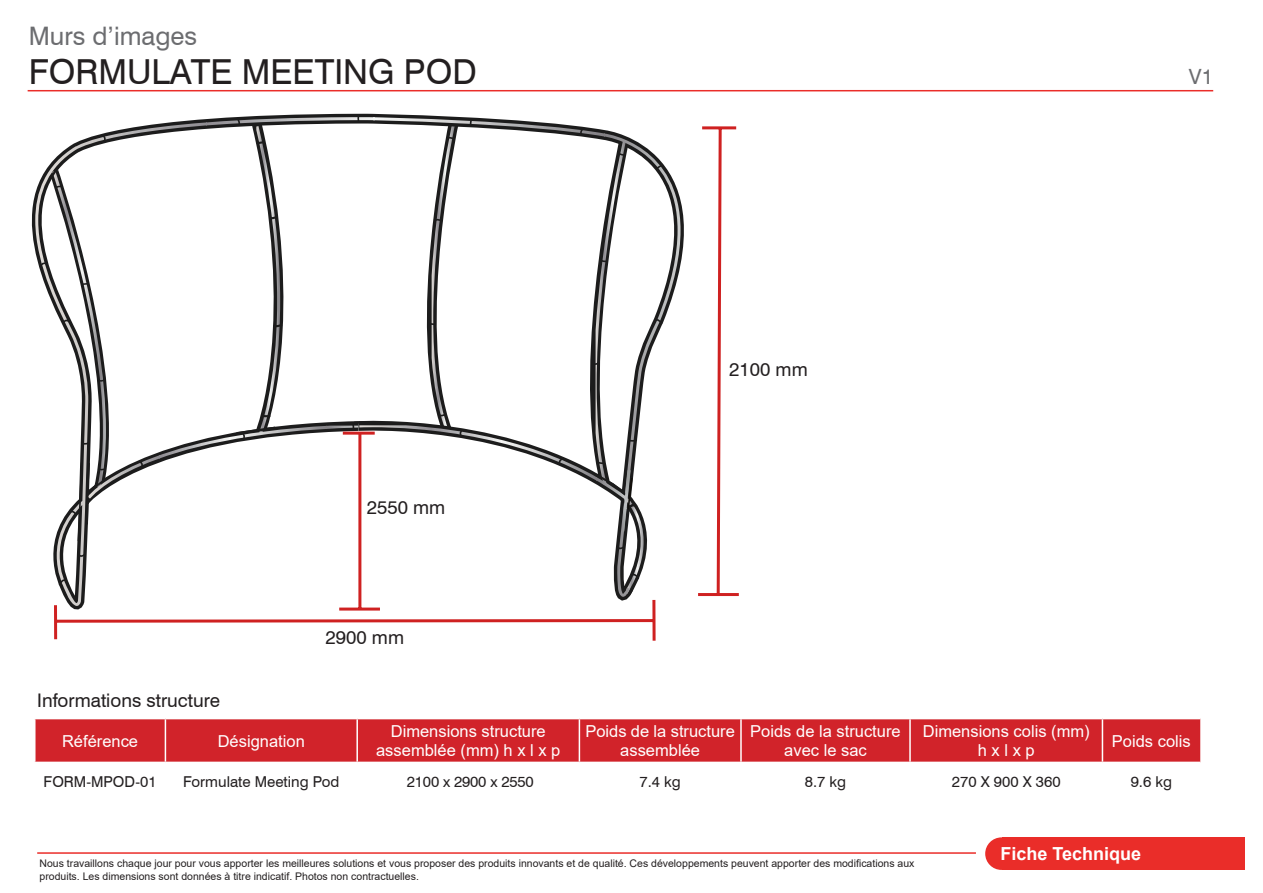
<style>
.page{position:relative;width:1263px;height:893px;background:#fff}
.page>*{position:absolute;margin:0;border:0;box-sizing:border-box;transform-origin:0 0}
.t1{font:34.5px "Swiss 721 BT";color:#231f20}
.t2{font:25.5px "Swiss 721 BT";color:#6c6d70}
.t3{font:21px "Swiss 721 BT";color:#6c6d70}
.t4{font:18.75px "Swiss 721 BT";color:#231f20}
.t5{font:700 18px "Arial";color:#fff}
.t6{font:16.5px "Arial";color:#fff}
.t7{font:15px "Swiss 721 BT";color:#231f20}
.t8{font:10.5px/12.6px "Arial";color:#231f20}
</style>
<div class="page">
<div style="left:985px;top:837px;width:33px;height:33px;background:#ea2d29;border-radius:50%"></div>
<div style="left:1002px;top:837px;width:243px;height:33px;background:#ea2d29"></div>
<div style="left:36px;top:719px;width:1164px;height:43px;background:#d1232a"></div>
<hr style="left:165px;top:719px;width:1px;height:43px;background:#fff">
<hr style="left:356px;top:719px;width:2px;height:43px;background:#fff">
<hr style="left:579px;top:719px;width:1px;height:43px;background:#fff">
<hr style="left:740px;top:719px;width:2px;height:43px;background:#fff">
<hr style="left:909px;top:719px;width:2px;height:43px;background:#fff">
<hr style="left:1102px;top:719px;width:1px;height:43px;background:#fff">
<hr style="left:37px;top:852px;width:939px;height:2px;background:#ea2d29">
<hr style="left:28px;top:90px;width:1185px;height:1px;background:#ea2d29">
<svg style="left:35px;top:166px;width:645px;height:152px"></svg>
<svg style="left:698px;top:126px;width:41px;height:470px"></svg>
<svg style="left:39px;top:157px;width:626px;height:179px"></svg>
<svg style="left:45px;top:113px;width:612px;height:528px"></svg>
<p class="t2" style="left:29px;top:21px;width:170px">Murs d’images</p>
<p class="t1" style="left:29px;top:50px;width:449px">FORMULATE MEETING POD</p>
<p class="t3" style="left:1189px;top:63px;width:26px">V1</p>
<p class="t4" style="left:729px;top:358px;width:80px">2100 mm</p>
<p class="t4" style="left:367px;top:496px;width:80px">2550 mm</p>
<p class="t4" style="left:37px;top:689px;width:184px">Informations structure</p>
<p class="t6" style="left:62px;top:729px;width:78px">Référence</p>
<p class="t6" style="left:218px;top:729px;width:89px">Désignation</p>
<p class="t4" style="left:326px;top:625px;width:80px">2900 mm</p>
<p class="t6" style="left:391px;top:719px;width:156px">Dimensions structure</p>
<p class="t6" style="left:376px;top:739px;width:186px">assemblée (mm) h x l x p</p>
<p class="t6" style="left:585px;top:719px;width:151px">Poids de la structure</p>
<p class="t6" style="left:620px;top:739px;width:81px">assemblée</p>
<p class="t6" style="left:750px;top:719px;width:152px">Poids de la structure</p>
<p class="t6" style="left:784px;top:739px;width:84px">avec le sac</p>
<p class="t6" style="left:923px;top:719px;width:168px">Dimensions colis (mm)</p>
<p class="t6" style="left:978px;top:739px;width:58px">h x l x p</p>
<p class="t6" style="left:1112px;top:729px;width:80px">Poids colis</p>
<p class="t7" style="left:44px;top:772px;width:114px">FORM-MPOD-01</p>
<p class="t7" style="left:183px;top:772px;width:158px">Formulate Meeting Pod</p>
<p class="t7" style="left:407px;top:772px;width:129px">2100 x 2900 x 2550</p>
<p class="t7" style="left:639px;top:772px;width:43px">7.4 kg</p>
<p class="t7" style="left:805px;top:772px;width:43px">8.7 kg</p>
<p class="t7" style="left:952px;top:772px;width:110px">270 X 900 X 360</p>
<p class="t7" style="left:1131px;top:772px;width:43px">9.6 kg</p>
<p class="t8" style="left:40px;top:857px;width:876px">Nous travaillons chaque jour pour vous apporter les meilleures solutions et vous proposer des produits innovants et de qualité. Ces développements peuvent apporter des modifications aux produits. Les dimensions sont données à titre indicatif. Photos non contractuelles.</p>
<p class="t5" style="left:1000px;top:841px;width:142px">Fiche Technique</p>
</div>
